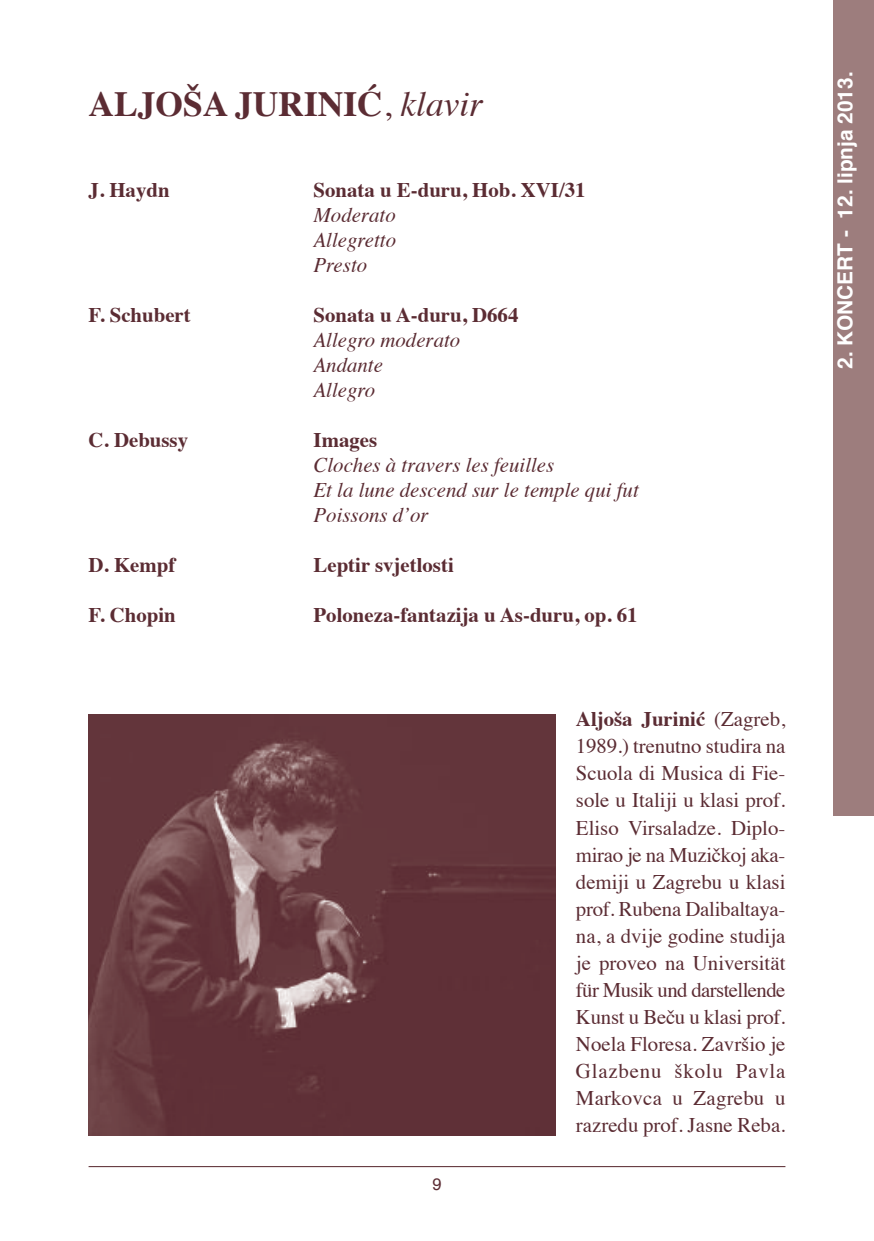
<style>
.page{position:relative;width:874px;height:1241px;background:#fff}
.page>*{position:absolute;margin:0;border:0;box-sizing:border-box;transform-origin:0 0}
.t1{font:700 35.35px "Times";color:#5b2c33}
.t2{font:20.82px/27.1px "Times";letter-spacing:.01em;color:#5b2c33;text-align:justify}
.t3{font:700 20.82px "Times";color:#5b2c33}
.t4{font:italic 20.82px/25px "Times";color:#5b2c33}
.t5{font:700 20.82px "Helvetica";color:#fff}
.t6{font:16.62px "Helvetica";color:#5b2c33}
.s1{font-weight:400}
.s2{font-weight:400;font-style:italic}
.s3{font-weight:700}
</style>
<div class="page">
<hr style="left:89px;top:1166px;width:696px;height:1px;background:#5b2c33">
<div style="left:833px;top:1px;width:40px;height:815px;background:#9d7d7d"></div>
<img style="left:89px;top:715px;width:466px;height:421px">
<h1 class="t1" style="left:89px;top:89px;width:396px">ALJOŠA JURINIĆ<span class="s1">,</span> <span class="s2">klavir</span></h1>
<p class="t3" style="left:89px;top:182px;width:82px">J. Haydn</p>
<p class="t3" style="left:313px;top:182px;width:273px">Sonata u E-duru, Hob. XVI/31</p>
<p class="t4" style="left:313px;top:205px;width:84px;text-align:justify">Moderato Allegretto Presto</p>
<p class="t3" style="left:89px;top:307px;width:104px">F. Schubert</p>
<p class="t3" style="left:313px;top:307px;width:206px">Sonata u A-duru, D664</p>
<p class="t4" style="left:313px;top:330px;width:148px">Allegro moderato<br>Andante<br>Allegro</p>
<p class="t3" style="left:89px;top:432px;width:101px">C. Debussy</p>
<p class="t3" style="left:313px;top:432px;width:65px">Images</p>
<p class="t4" style="left:313px;top:454px;width:326px">Cloches à travers les feuilles<br>Et la lune descend sur le temple qui fut<br>Poissons d’or</p>
<p class="t3" style="left:89px;top:556px;width:88px">D. Kempf</p>
<p class="t3" style="left:313px;top:556px;width:142px">Leptir svjetlosti</p>
<p class="t3" style="left:89px;top:606px;width:89px">F. Chopin</p>
<p class="t3" style="left:313px;top:606px;width:325px">Poloneza-fantazija u As-duru, op. 61</p>
<p class="t6" style="left:432px;top:1177px;width:11px">9</p>
<p class="t2" style="left:575px;top:707px;width:211px"><span class="s3">Aljoša Jurinić</span> (Zagreb, 1989.) trenutno studira na Scuola di Musica di Fie&shy;sole u Italiji u klasi prof.<br>Eliso Virsaladze. Diplo&shy;mirao je na Muzičkoj aka&shy;demiji u Zagrebu u klasi prof. Rubena Dalibaltaya&shy;na, a dvije godine studija je proveo na Universität für Musik und darstellende Kunst u Beču u klasi prof.<br>Noela Floresa. Završio je Glazbenu školu Pavla Markovca u Zagrebu u razredu prof. Jasne Reba.</p>
<p class="t5" style="left:836px;top:369px;width:299px;rotate:-90deg">2. KONCERT - 12. lipnja 2013.</p>
</div>
